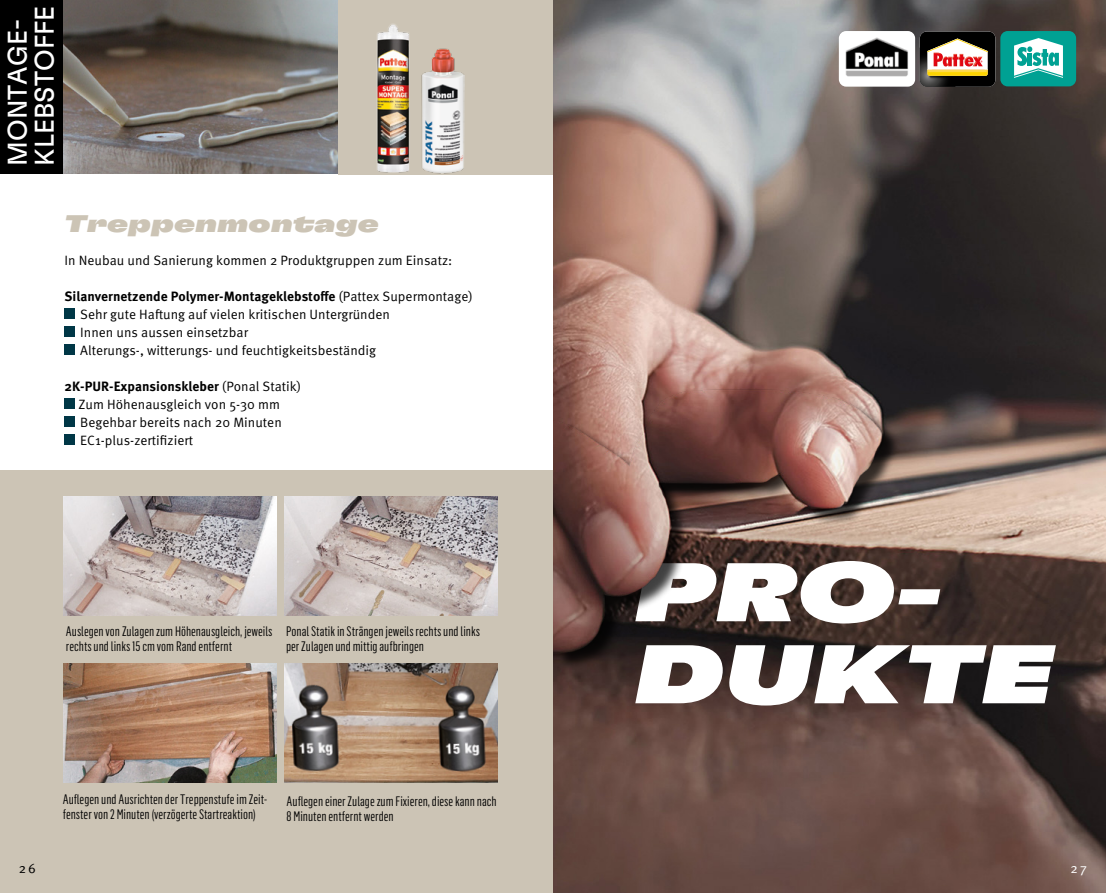
<style>
.page{position:relative;width:1106px;height:893px;background:#fff}
.page>*{position:absolute;margin:0;border:0;box-sizing:border-box;transform-origin:0 0}
.t1{font:82.95px/82.1px "Henkel GT Flexa Exp Bl It";color:#fff}
.t2{font:27px/27px "Henkel GT Flexa";color:#fff}
.t3{font:24px "Henkel GT Flexa Exp Bl It";color:#ccc4b5}
.t4{font:13.5px/15px "Flama Condensed";color:#000}
.t5{font:13.5px/18px "Meta Pro Norm";color:#000}
.t6{font:700 13.5px "Meta Pro";color:#000}
.t7{font:13.5px "Meta Pro Norm";color:#fff}
.s1{font-family:"Meta Pro Norm";font-weight:400}
</style>
<div class="page">
<div style="left:0;top:471px;width:553px;height:422px;background:#ccc4b5"></div>
<img style="left:63px;top:0;width:275px;height:174px">
<img style="left:63px;top:496px;width:213px;height:119px">
<img style="left:285px;top:496px;width:212px;height:119px">
<img style="left:63px;top:664px;width:213px;height:119px">
<img style="left:285px;top:664px;width:212px;height:119px">
<div style="left:338px;top:0;width:215px;height:174px;background:#ccc4b5"></div>
<div style="left:65px;top:308px;width:10px;height:11px;background:#003746"></div>
<div style="left:65px;top:326px;width:10px;height:11px;background:#003746"></div>
<div style="left:65px;top:344px;width:10px;height:11px;background:#003746"></div>
<div style="left:65px;top:398px;width:10px;height:11px;background:#003746"></div>
<div style="left:65px;top:416px;width:10px;height:11px;background:#003746"></div>
<div style="left:65px;top:434px;width:10px;height:11px;background:#003746"></div>
<img style="left:980px;top:0;width:126px;height:893px">
<img style="left:370px;top:24px;width:46px;height:151px">
<img style="left:421px;top:48px;width:43px;height:126px">
<img style="left:553px;top:0;width:427px;height:893px">
<img style="left:838px;top:31px;width:77px;height:56px">
<svg style="left:919px;top:31px;width:76px;height:56px"></svg>
<div style="left:1000px;top:31px;width:76px;height:55px;background:#00a193;border-radius:7px"></div>
<svg style="left:1014px;top:38px;width:49px;height:40px"></svg>
<div style="left:0;top:0;width:63px;height:174px;background:#000"></div>
<h2 class="t2" style="left:3px;top:166px;width:161px;rotate:-90deg">MONTAGE-<br>KLEBSTOFFE</h2>
<h3 class="t3" style="left:65px;top:208px;width:316px">Treppenmontage</h3>
<p class="t5" style="left:65px;top:251px;width:389px">In Neubau und Sanierung kommen 2 Produktgruppen zum Einsatz:</p>
<p class="t6" style="left:65px;top:286px;width:410px">Silanvernetzende Polymer-Montageklebstoffe <span class="s1">(Pattex Supermontage)</span></p>
<p class="t5" style="left:80px;top:305px;width:311px">Sehr gute Haftung auf vielen kritischen Untergründen<br>Innen uns aussen einsetzbar<br>Alterungs-, witterungs- und feuchtigkeitsbeständig</p>
<p class="t6" style="left:65px;top:376px;width:238px">2K-PUR-Expansionskleber <span class="s1">(Ponal Statik)</span></p>
<p class="t5" style="left:78px;top:395px;width:205px">Zum Höhenausgleich von 5-30 mm<br>Begehbar bereits nach 20 Minuten<br>EC1-plus-zertifiziert</p>
<p class="t4" style="left:66px;top:623px;width:208px">Auslegen von Zulagen zum Höhenausgleich, jeweils rechts und links 15 cm vom Rand entfernt</p>
<p class="t4" style="left:286px;top:623px;width:195px">Ponal Statik in Strängen jeweils rechts und links per Zulagen und mittig aufbringen</p>
<p class="t5" style="left:19px;top:859px;width:19px">26</p>
<p class="t4" style="left:63px;top:791px;width:206px">Auflegen und Ausrichten der Treppenstufe im Zeit&shy;fenster von 2 Minuten (verzögerte Startreaktion)</p>
<p class="t4" style="left:286px;top:794px;width:211px">Auflegen einer Zulage zum Fixieren, diese kann nach<br>8 Minuten entfernt werden</p>
<h1 class="t1" style="left:634px;top:549px;width:421px">PRO-<br>DUKTE</h1>
<p class="t7" style="left:1070px;top:858px;width:18px">27</p>
</div>
